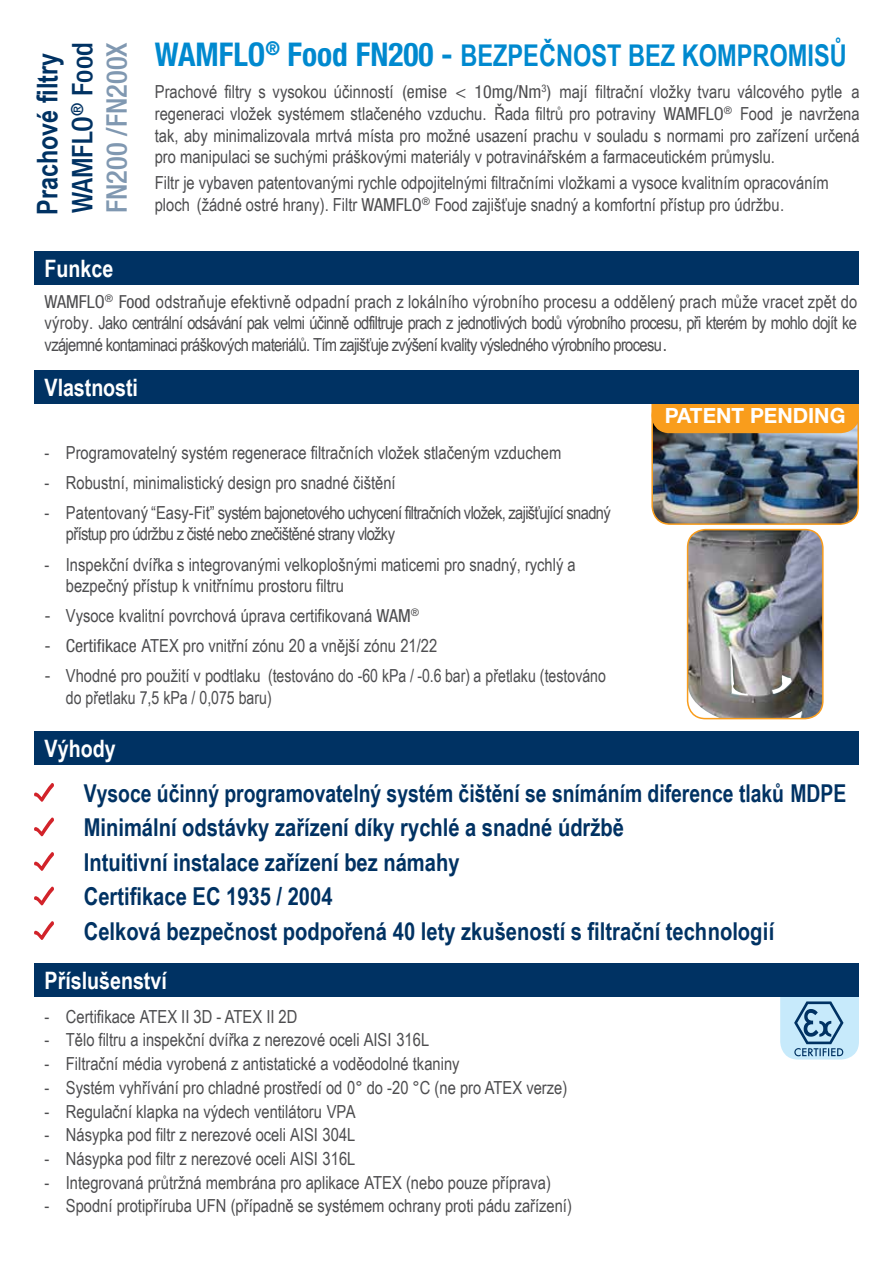
<style>
.page{position:relative;width:893px;height:1263px;background:#fff}
.page>*{position:absolute;margin:0;border:0;box-sizing:border-box;transform-origin:0 0}
.t1{font:700 30px "Arial Narrow";color:#0089cf;scale:.96 1}
.t2{font:700 28.5px "Arial Narrow";color:#003263}
.t3{font:500 condensed 28.5px "Helvetica Neue LT Std";color:#8098b1}
.t4{font:500 condensed 28.5px "Helvetica Neue LT Std";color:#003263}
.t5{font:700 24.6px/34.5px "Arial Narrow";color:#003263;scale:.96 1}
.t6{font:700 24px "Arial Narrow";color:#fff}
.t7{font:700 21px "Helvetica Neue LT Std";color:#fff}
.t8{font:18px/21.6px "Arial Narrow";color:#4d4d4f}
.t9{font:18px/21.6px "Arial Narrow";letter-spacing:-.035em;color:#4d4d4f}
.s1{font-family:"Helvetica Neue LT Std";font-stretch:condensed;font-size:32.7px}
.s2{font-family:"Helvetica Neue LT Std";font-stretch:condensed}
</style>
<div class="page">
<img style="left:654px;top:426px;width:204px;height:98px">
<div style="left:651px;top:398px;width:208px;height:127px;border:2px solid #f99d1c;border-radius:18px"></div>
<img style="left:688px;top:530px;width:135px;height:189px">
<div style="left:687px;top:529px;width:137px;height:190px;border:2px solid #f99d1c;border-radius:18px"></div>
<div style="left:780px;top:972px;width:79px;height:87px;background:#c7eafb;border-radius:18px"></div>
<div style="left:651px;top:383px;width:208px;height:50px;background:#f99d1c;border-radius:18px"></div>
<div style="left:34px;top:251px;width:825px;height:34px;background:#003263"></div>
<div style="left:34px;top:370px;width:825px;height:34px;background:#003263"></div>
<div style="left:34px;top:963px;width:825px;height:34px;background:#003263"></div>
<div style="left:34px;top:732px;width:825px;height:33px;background:#003263"></div>
<svg style="left:34px;top:783px;width:20px;height:19px"></svg>
<svg style="left:34px;top:817px;width:20px;height:20px"></svg>
<svg style="left:34px;top:852px;width:20px;height:19px"></svg>
<svg style="left:34px;top:886px;width:20px;height:20px"></svg>
<svg style="left:34px;top:921px;width:20px;height:19px"></svg>
<svg style="left:794px;top:1001px;width:49px;height:55px"></svg>
<h2 class="t2" style="left:33px;top:215px;width:163px;rotate:-90deg">Prachové filtry</h2>
<h2 class="t3" style="left:100px;top:213px;width:172px;rotate:-90deg">FN200 /FN200X</h2>
<h2 class="t4" style="left:66px;top:213px;width:172px;rotate:-90deg">WAMFLO<sup>®</sup> Food</h2>
<h3 class="t6" style="left:45px;top:257px;width:70px">Funkce</h3>
<h1 class="t1" style="left:155px;top:41px;width:722px"><span class="s1">WAMFLO</span><sup>®</sup> <span class="s1">Food FN200 -</span> BEZPEČNOST BEZ KOMPROMISŮ</h1>
<p class="t8" style="left:155px;top:82px;width:706px;text-align:justify">Prachové filtry s vysokou účinností <span class="s2">(emise &lt; 10mg/Nm</span><sup>3</sup><span class="s2">)</span> mají filtrační vložky tvaru válcového pytle a regeneraci vložek systémem stlačeného vzduchu. Řada filtrů pro potraviny <span class="s2">WAMFLO</span><sup>®</sup> Food je navržena tak, aby minimalizovala mrtvá místa pro možné usazení prachu v souladu s normami pro zařízení určená pro manipulaci se suchými práškovými materiály v potravinářském a farmaceutickém průmyslu.</p>
<p class="t8" style="left:155px;top:173px;width:676px">Filtr je vybaven patentovanými rychle odpojitelnými filtračními vložkami a vysoce kvalitním opracováním ploch (žádné ostré hrany). Filtr <span class="s2">WAMFLO</span><sup>®</sup> Food zajišťuje snadný a komfortní přístup pro údržbu.</p>
<p class="t8" style="left:45px;top:292px;width:814px;text-align:justify"><span class="s2">WAMFLO</span><sup>®</sup> <span class="s2">Food</span> odstraňuje efektivně odpadní prach z lokálního výrobního procesu a oddělený prach může vracet zpět do výroby. Jako centrální odsávání pak velmi účinně odfiltruje prach z jednotlivých bodů výrobního procesu, při kterém by mohlo dojít ke vzájemné kontaminaci práškových materiálů. Tím zajišťuje zvýšení kvality výsledného výrobního procesu<span class="s2">.</span></p>
<h3 class="t6" style="left:45px;top:376px;width:95px">Vlastnosti</h3>
<p class="t8" style="left:45px;top:442px;width:518px">- Programovatelný systém regenerace filtračních vložek stlačeným vzduchem</p>
<p class="t8" style="left:45px;top:472px;width:352px">- Robustní, minimalistický design pro snadné čištění</p>
<p class="t9" style="left:66px;top:503px;width:546px;text-indent:-21px">- Patentovaný “Easy-Fit” systém bajonetového uchycení filtračních vložek, zajišťující snadný přístup pro údržbu z čisté nebo znečištěné strany vložky</p>
<p class="t8" style="left:66px;top:554px;width:511px;text-indent:-21px">- Inspekční dvířka s integrovanými velkoplošnými maticemi pro snadný, rychlý a bezpečný přístup k vnitřnímu prostoru filtru</p>
<p class="t8" style="left:45px;top:606px;width:376px"><span class="s2">-</span> Vysoce kvalitní povrchová úprava certifikovaná <span class="s2">WAM</span><sup>®</sup></p>
<p class="t8" style="left:45px;top:636px;width:394px"><span class="s2">- Certifikace</span> ATEX pro vnitřní zónu 20 a vnější zónu 21/22</p>
<p class="t8" style="left:66px;top:666px;width:542px;text-indent:-21px"><span class="s2">-</span> Vhodné pro použití v podtlaku (testováno do -60 kPa / -0.6 bar) a přetlaku (testováno do přetlaku 7,5 kPa / 0,075 baru)</p>
<h3 class="t6" style="left:45px;top:737px;width:72px">Výhody</h3>
<p class="t7" style="left:665px;top:402px;width:182px">PATENT PENDING</p>
<p class="t5" style="left:84px;top:777px;width:796px">Vysoce účinný programovatelný systém čištění se snímáním diference tlaků MDPE Minimální odstávky zařízení díky rychlé a snadné údržbě<br>Intuitivní instalace zařízení bez námahy<br>Certifikace EC 1935 / 2004<br>Celková bezpečnost podpořená 40 lety zkušeností s filtrační technologií</p>
<h3 class="t6" style="left:45px;top:968px;width:124px">Příslušenství</h3>
<p class="t8" style="left:45px;top:1006px;width:254px">- Certifikace ATEX II 3D - ATEX II 2D</p>
<p class="t8" style="left:45px;top:1030px;width:386px">- Tělo filtru a inspekční dvířka z nerezové oceli AISI 316L</p>
<p class="t8" style="left:45px;top:1054px;width:416px">- Filtrační média vyrobená z antistatické a voděodolné tkaniny</p>
<p class="t8" style="left:45px;top:1078px;width:524px">- Systém vyhřívání pro chladné prostředí od 0° do -20 °C (ne pro ATEX verze)</p>
<p class="t8" style="left:45px;top:1101px;width:312px">- Regulační klapka na výdech ventilátoru VPA</p>
<p class="t8" style="left:45px;top:1125px;width:312px">- Násypka pod filtr z nerezové oceli AISI 304L</p>
<p class="t8" style="left:45px;top:1149px;width:312px">- Násypka pod filtr z nerezové oceli AISI 316L</p>
<p class="t8" style="left:45px;top:1172px;width:508px">- Integrovaná průtržná membrána pro aplikace ATEX (nebo pouze příprava)</p>
<p class="t8" style="left:45px;top:1196px;width:529px">- Spodní protipříruba UFN (případně se systémem ochrany proti pádu zařízení)</p>
</div>
